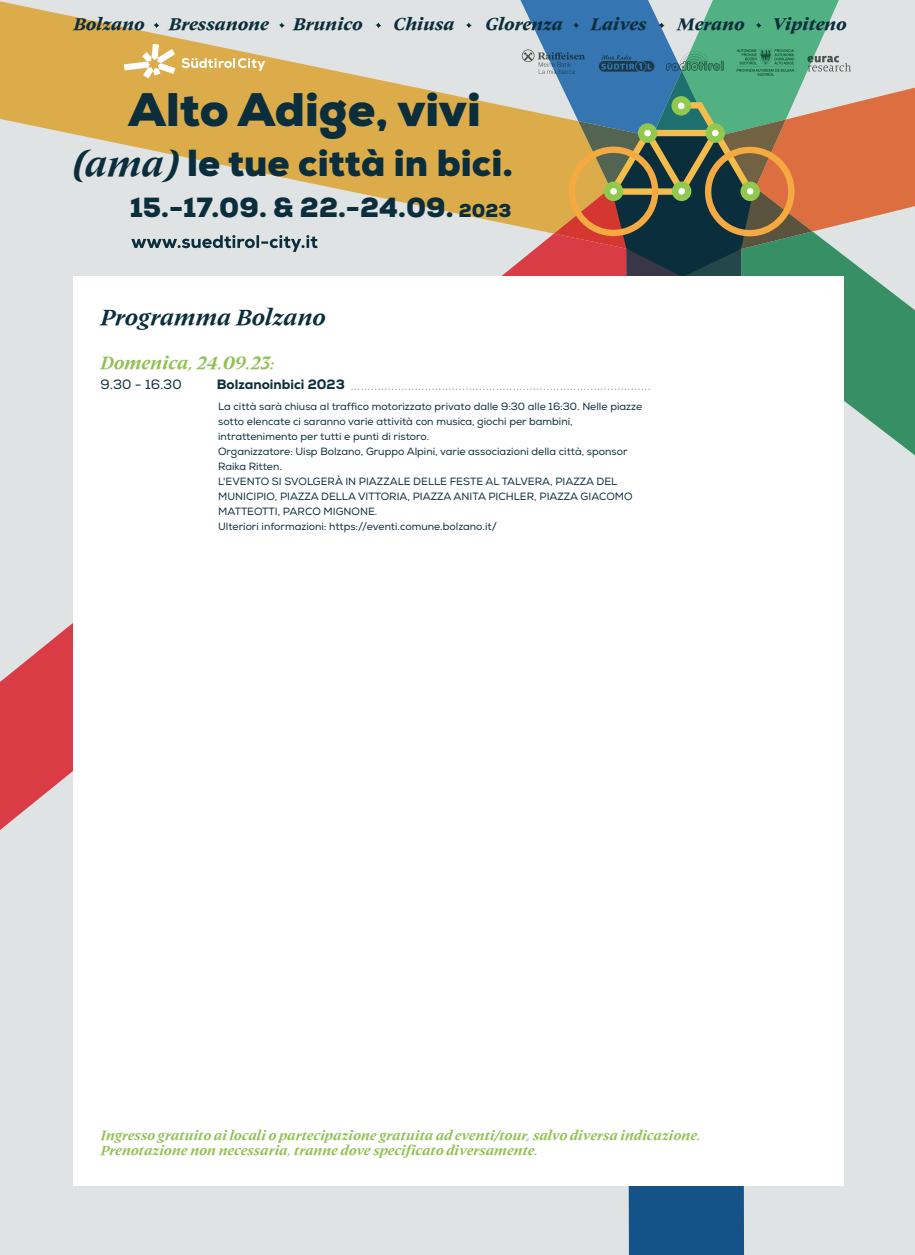
<style>
.page{position:relative;width:915px;height:1255px;background:#fff}
.page>*{position:absolute;margin:0;border:0;box-sizing:border-box;transform-origin:0 0}
.t1{font:900 46.95px "Nexa";color:#0b2e3d}
.t2{font:900 37.5px "Nexa";color:#0b2e3d}
.t3{font:900 27.6px "Nexa";color:#0b2e3d}
.t4{font:italic 800 22.5px "Nikola";letter-spacing:.005em;color:#0b2e3d}
.t5{font:italic 800 18px "Nikola";letter-spacing:.005em;color:#90c153}
.t6{font:italic 900 17.1px "Nikola";color:#0b2e3d}
.t7{font:italic 800 13.5px/15px "Nikola";color:#90c153}
.t8{font:800 13.5px "Nexa";color:#0b2e3d}
.t9{font:13.5px "Nexa";color:#0b2e3d}
.t10{font:10.5px/15px "Nexa";color:#0b2e3d}
.s1{font-family:"Nikola";font-weight:800;font-style:italic;font-size:36px}
.s2{font-size:18.6px}
</style>
<div class="page">
<div style="left:0;top:0;width:914px;height:1254px;background:#e0e3e3"></div>
<svg style="left:0;top:1px;width:351px;height:191px;fill:#dcac4b"></svg>
<svg style="left:0;top:239px;width:318px;height:591px"></svg>
<div style="left:628px;top:1186px;width:115px;height:68px;background:#155287"></div>
<div style="left:73px;top:276px;width:770px;height:910px;background:#fff"></div>
<svg style="left:131px;top:235px;width:186px;height:17px"></svg>
<svg style="left:153px;top:22px;width:6px;height:6px"></svg>
<svg style="left:279px;top:22px;width:6px;height:6px"></svg>
<svg style="left:351px;top:0;width:563px;height:455px"></svg>
<svg style="left:124px;top:44px;width:51px;height:34px;background:#e8c889"></svg>
<svg style="left:181px;top:58px;width:84px;height:13px"></svg>
<h3 class="t6" style="left:73px;top:9px;width:73px">Bolzano</h3>
<h3 class="t6" style="left:168px;top:9px;width:102px">Bressanone</h3>
<h3 class="t6" style="left:293px;top:9px;width:71px">Brunico</h3>
<h3 class="t6" style="left:393px;top:9px;width:63px">Chiusa</h3>
<h3 class="t6" style="left:485px;top:9px;width:79px">Glorenza</h3>
<h3 class="t6" style="left:590px;top:9px;width:58px">Laives</h3>
<h3 class="t6" style="left:677px;top:9px;width:69px">Merano</h3>
<h3 class="t6" style="left:771px;top:9px;width:76px">Vipiteno</h3>
<h1 class="t1" style="left:128px;top:79px;width:353px">Alto Adige, vivi</h1>
<h2 class="t2" style="left:73px;top:139px;width:441px"><span class="s1">(ama)</span> le tue città in bici.</h2>
<h3 class="t3" style="left:130px;top:189px;width:383px">15.-17.09. &amp; 22.-24.09. <span class="s2">2023</span></h3>
<h3 class="t4" style="left:100px;top:299px;width:227px">Programma Bolzano</h3>
<h3 class="t5" style="left:100px;top:348px;width:177px">Domenica, 24.09.23:</h3>
<p class="t9" style="left:100px;top:376px;width:83px">9.30 - 16.30</p>
<p class="t8" style="left:217px;top:376px;width:130px">Bolzanoinbici 2023</p>
<p class="t10" style="left:218px;top:399px;width:425px">La città sarà chiusa al traffico motorizzato privato dalle 9:30 alle 16:30. Nelle piazze sotto elencate ci saranno varie attività con musica, giochi per bambini, intrattenimento per tutti e punti di ristoro.<br>Organizzatore: Uisp Bolzano, Gruppo Alpini, varie associazioni della città, sponsor Raika Ritten.<br>L'EVENTO SI SVOLGERÀ IN PIAZZALE DELLE FESTE AL TALVERA, PIAZZA DEL MUNICIPIO, PIAZZA DELLA VITTORIA, PIAZZA ANITA PICHLER, PIAZZA GIACOMO MATTEOTTI, PARCO MIGNONE.<br>Ulteriori informazioni: https://eventi.comune.bolzano.it/</p>
<p class="t7" style="left:100px;top:1126px;width:601px">Ingresso gratuito ai locali o partecipazione gratuita ad eventi/tour, salvo diversa indicazione.<br>Prenotazione non necessaria, tranne dove specificato diversamente.</p>
</div>
